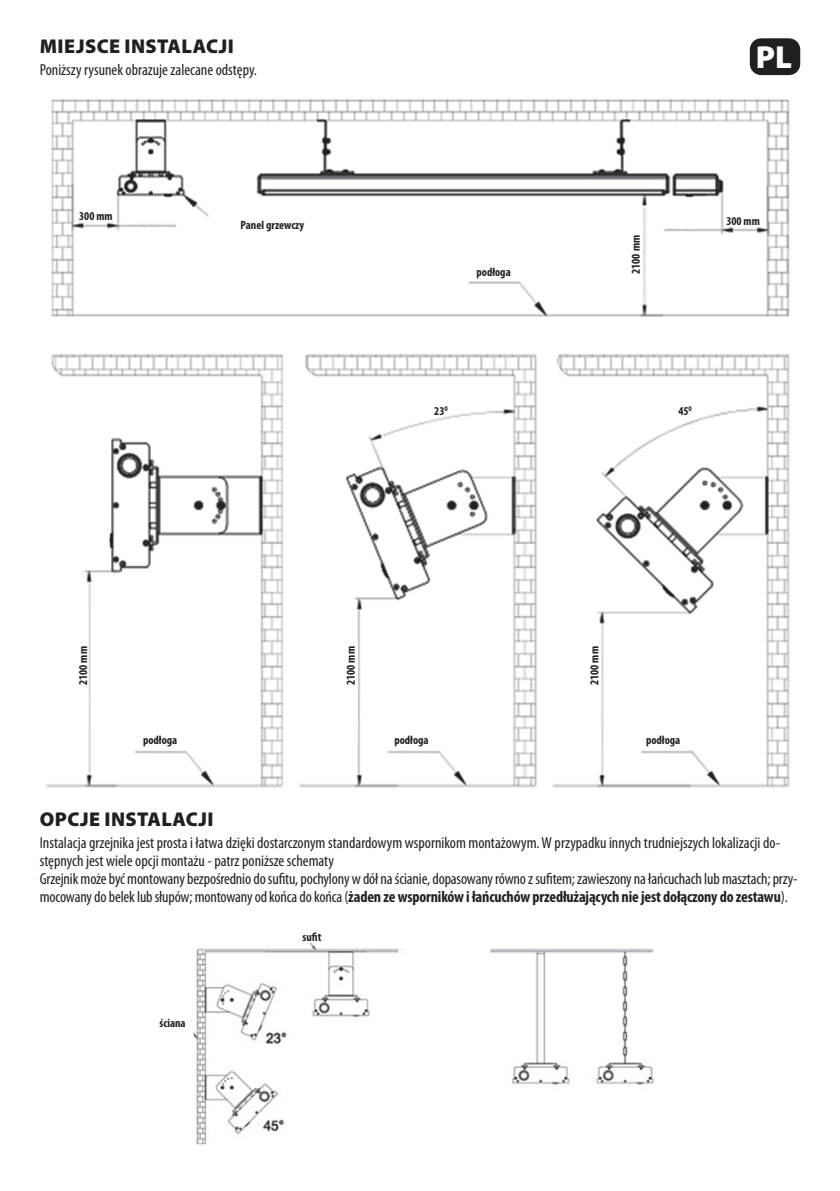
<style>
.page{position:relative;width:840px;height:1191px;background:#fff}
.page>*{position:absolute;margin:0;border:0;box-sizing:border-box;transform-origin:0 0}
.t1{font:900 32px "Myriad Pro";color:#fff}
.t2{font:900 20px "Myriad Pro";letter-spacing:.02em;color:#231f20}
.t3{font:condensed 16px/18px "Myriad Pro";color:#231f20}
.t4{font:700 condensed 12px "Myriad Pro";color:#231f20}
.s1{font-weight:700}
</style>
<div class="page">
<img style="left:46px;top:99px;width:744px;height:688px">
<img style="left:193px;top:943px;width:461px;height:202px">
<div style="left:749px;top:38px;width:50px;height:37px;background:#231f20;border-radius:11px"></div>
<p class="t2" style="left:40px;top:35px;width:195px">MIEJSCE INSTALACJI</p>
<p class="t3" style="left:40px;top:61px;width:218px">Poniższy rysunek obrazuje zalecane odstępy.</p>
<p class="t4" style="left:79px;top:209px;width:35px">300 mm</p>
<p class="t4" style="left:240px;top:218px;width:65px">Panel grzewczy</p>
<h1 class="t1" style="left:755px;top:39px;width:38px">PL</h1>
<p class="t4" style="left:476px;top:265px;width:36px">podłoga</p>
<p class="t4" style="left:628px;top:274px;width:40px;rotate:-90deg">2100 mm</p>
<p class="t4" style="left:726px;top:214px;width:35px">300 mm</p>
<p class="t4" style="left:434px;top:404px;width:15px">23<sup>O</sup></p>
<p class="t4" style="left:678px;top:404px;width:15px">45<sup>O</sup></p>
<p class="t4" style="left:76px;top:685px;width:40px;rotate:-90deg">2100 mm</p>
<p class="t4" style="left:344px;top:685px;width:40px;rotate:-90deg">2100 mm</p>
<p class="t4" style="left:587px;top:685px;width:40px;rotate:-90deg">2100 mm</p>
<p class="t4" style="left:143px;top:734px;width:36px">podłoga</p>
<p class="t4" style="left:394px;top:734px;width:36px">podłoga</p>
<p class="t4" style="left:645px;top:734px;width:36px">podłoga</p>
<p class="t2" style="left:40px;top:808px;width:175px">OPCJE INSTALACJI</p>
<p class="t3" style="left:40px;top:834px;width:759px">Instalacja grzejnika jest prosta i łatwa dzięki dostarczonym standardowym wspornikom montażowym. W przypadku innych trudniejszych lokalizacji do&shy;stępnych jest wiele opcji montażu - patrz poniższe schematy<br>Grzejnik może być montowany bezpośrednio do sufitu, pochylony w dół na ścianie, dopasowany równo z sufitem; zawieszony na łańcuchach lub masztach; przy&shy;mocowany do belek lub słupów; montowany od końca do końca (<span class="s1">żaden ze wsporników i łańcuchów przedłużających nie jest dołączony do zestawu</span>).</p>
<p class="t4" style="left:159px;top:1016px;width:28px">ściana</p>
<p class="t4" style="left:302px;top:930px;width:20px">sufit</p>
</div>
